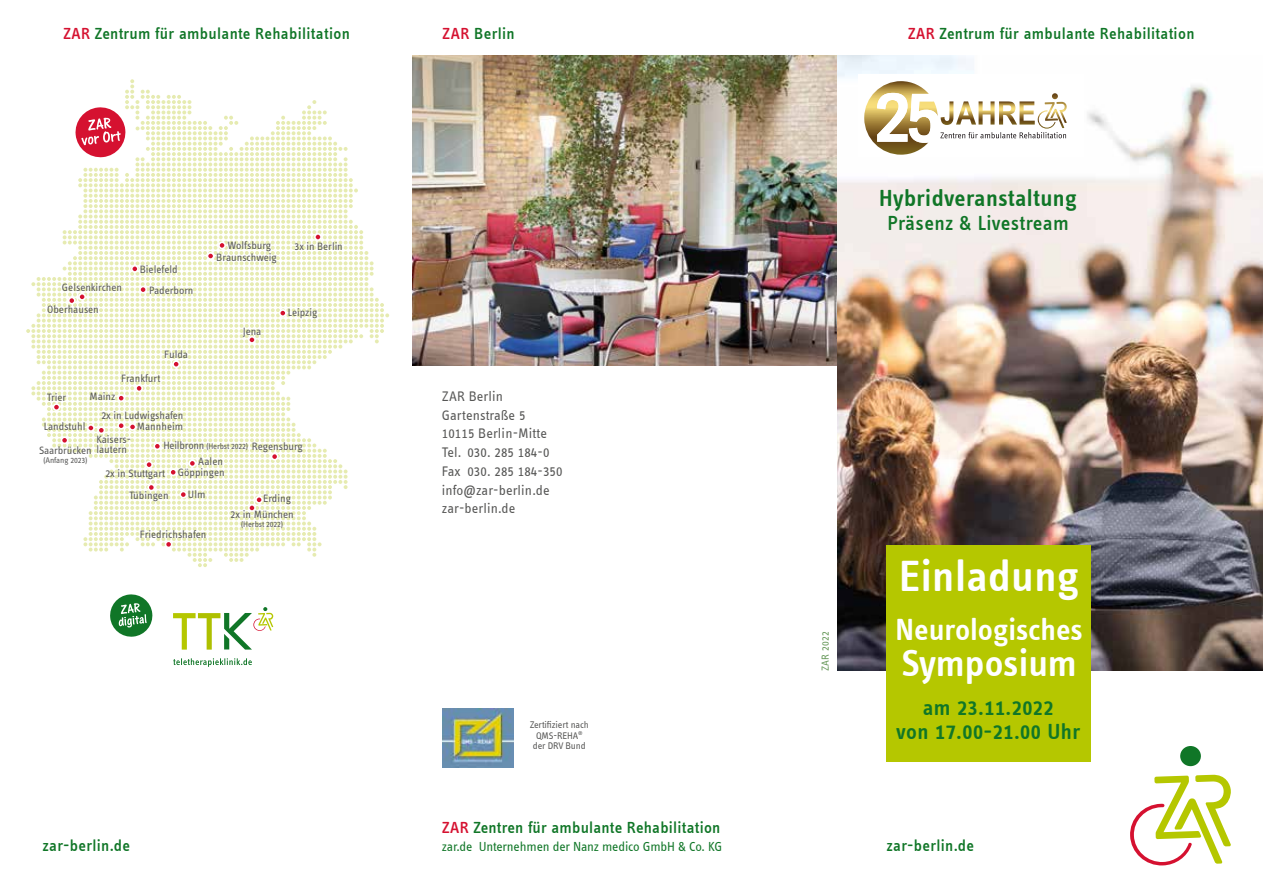
<style>
.page{position:relative;width:1263px;height:893px;background:#fff}
.page>*{position:absolute;margin:0;border:0;box-sizing:border-box;transform-origin:0 0}
.t1{font:45px "Info Text Semibold Tf";letter-spacing:.01em;color:#fff}
.t2{font:39px "Info Text Semibold Tf";color:#fff}
.t3{font:31.5px "Info Text Semibold Tf";color:#fff}
.t4{font:24px "Info Text Semibold Tf";letter-spacing:.015em;color:#107627}
.t5{font:22.5px/24px "Info Text Semibold Tf";letter-spacing:.02em;color:#107627;text-align:center}
.t6{font:21px "Info Text Medium Tf";letter-spacing:.01em;color:#107627}
.t7{font:16.5px "Info Text Medium Tf";letter-spacing:.015em;color:#107627}
.t8{font:14.25px/18.8px "Info Text Regular Tf";letter-spacing:.01em;color:#575756}
.t9{font:13.5px "Info Text Regular Tf";letter-spacing:-.01em;color:#107627}
.t10{font:10.95px/22.5px "Info Text Regular Tf";color:#575756}
.t11{font:10.5px "Info Text Regular Tf";letter-spacing:.015em;color:#669859}
.t12{font:9.9px/10.8px "Info Text Regular Tf";letter-spacing:-.01em;color:#575756;text-align:center}
.t13{font:8.55px "Info Text Regular Tf";letter-spacing:-.015em;color:#575756}
.s1{color:#d51130}
.s2{font-size:10.95px}
</style>
<div class="page">
<div style="left:1180px;top:746px;width:21px;height:20px;background:#107627;border-radius:50%"></div>
<svg style="left:1130px;top:774px;width:101px;height:92px"></svg>
<img style="left:442px;top:709px;width:72px;height:58px">
<img style="left:412px;top:55px;width:426px;height:311px">
<img style="left:838px;top:55px;width:425px;height:616px">
<div style="left:886px;top:545px;width:205px;height:217px;background:#b5c700"></div>
<div style="left:858px;top:74px;width:225px;height:83px;background:#fff"></div>
<svg style="left:864px;top:81px;width:203px;height:74px"></svg>
<svg style="left:173px;top:658px;width:79px;height:9px"></svg>
<svg style="left:173px;top:607px;width:100px;height:43px"></svg>
<svg style="left:110px;top:594px;width:43px;height:43px"></svg>
<svg style="left:26px;top:79px;width:363px;height:488px"></svg>
<h3 class="t7" style="left:63px;top:24px;width:288px"><span class="s1">ZAR</span> Zentrum für ambulante Rehabilitation</h3>
<h3 class="t7" style="left:908px;top:24px;width:288px"><span class="s1">ZAR</span> Zentrum für ambulante Rehabilitation</h3>
<h3 class="t7" style="left:442px;top:24px;width:74px"><span class="s1">ZAR</span> Berlin</h3>
<p class="t10" style="left:47px;top:276px;width:76px;text-indent:15px">Gelsenkirchen<br>Oberhausen</p>
<p class="t10" style="left:140px;top:258px;width:39px">Bielefeld</p>
<p class="t10" style="left:149px;top:280px;width:46px">Paderborn</p>
<p class="t10" style="left:164px;top:344px;width:25px">Fulda</p>
<p class="t10" style="left:121px;top:367px;width:41px">Frankfurt</p>
<p class="t10" style="left:228px;top:234px;width:45px">Wolfsburg</p>
<p class="t10" style="left:295px;top:235px;width:50px">3x in Berlin</p>
<p class="t10" style="left:216px;top:246px;width:62px">Braunschweig</p>
<p class="t10" style="left:243px;top:320px;width:20px">Jena</p>
<p class="t10" style="left:288px;top:301px;width:31px">Leipzig</p>
<p class="t10" style="left:47px;top:386px;width:21px">Trier</p>
<p class="t10" style="left:101px;top:387px;width:84px;line-height:18.8px;text-indent:-12px">Mainz<br>2x in Ludwigshafen</p>
<p class="t10" style="left:44px;top:415px;width:43px">Landstuhl</p>
<p class="t10" style="left:96px;top:434px;width:36px;line-height:10.2px">Kaisers&shy;lautern</p>
<p class="t13" style="left:163px;top:441px;width:86px"><span class="s2">Heilbronn</span> (Herbst 2022)</p>
<p class="t10" style="left:105px;top:455px;width:121px;line-height:12.6px;text-align:right">Aalen<br>2x in Stuttgart Göppingen</p>
<p class="t10" style="left:129px;top:484px;width:41px">Tübingen</p>
<p class="t10" style="left:188px;top:483px;width:19px">Ulm</p>
<p class="t10" style="left:137px;top:415px;width:48px">Mannheim</p>
<p class="t10" style="left:252px;top:435px;width:53px">Regensburg</p>
<p class="t10" style="left:39px;top:439px;width:54px">Saarbrücken</p>
<p class="t13" style="left:43px;top:456px;width:46px">(Anfang 2023)</p>
<p class="t10" style="left:231px;top:491px;width:65px;line-height:15.6px;text-align:right">Erding<br>2x in München</p>
<p class="t13" style="left:241px;top:520px;width:44px">(Herbst 2022)</p>
<p class="t10" style="left:140px;top:523px;width:68px">Friedrichshafen</p>
<h3 class="t8" style="left:442px;top:387px;width:122px">ZAR Berlin<br>Gartenstraße 5<br>10115 Berlin-Mitte<br>Tel. 030. 285 184-0<br>Fax 030. 285 184-350 info@zar-berlin.de zar-berlin.de</h3>
<p class="t12" style="left:530px;top:719px;width:61px">Zertifiziert nach<br>QMS-REHA<sup>® </sup>der DRV Bund</p>
<h3 class="t4" style="left:879px;top:185px;width:199px">Hybridveranstaltung</h3>
<h3 class="t6" style="left:887px;top:212px;width:183px">Präsenz &amp; Livestream</h3>
<p class="t11" style="left:820px;top:671px;width:41px;rotate:-90deg">ZAR 2022</p>
<h1 class="t1" style="left:899px;top:551px;width:181px">Einladung</h1>
<h3 class="t3" style="left:895px;top:611px;width:189px">Neurologisches</h3>
<h2 class="t2" style="left:901px;top:641px;width:177px">Symposium</h2>
<h3 class="t5" style="left:896px;top:696px;width:186px">am 23.11.2022<br>von 17.00-21.00 Uhr</h3>
<h3 class="t7" style="left:442px;top:818px;width:280px"><span class="s1">ZAR</span> Zentren für ambulante Rehabilitation</h3>
<p class="t9" style="left:442px;top:839px;width:282px">zar.de Unternehmen der Nanz medico GmbH &amp; Co. KG</p>
<h3 class="t7" style="left:43px;top:836px;width:89px">zar-berlin.de</h3>
<h3 class="t7" style="left:886px;top:836px;width:89px">zar-berlin.de</h3>
</div>
